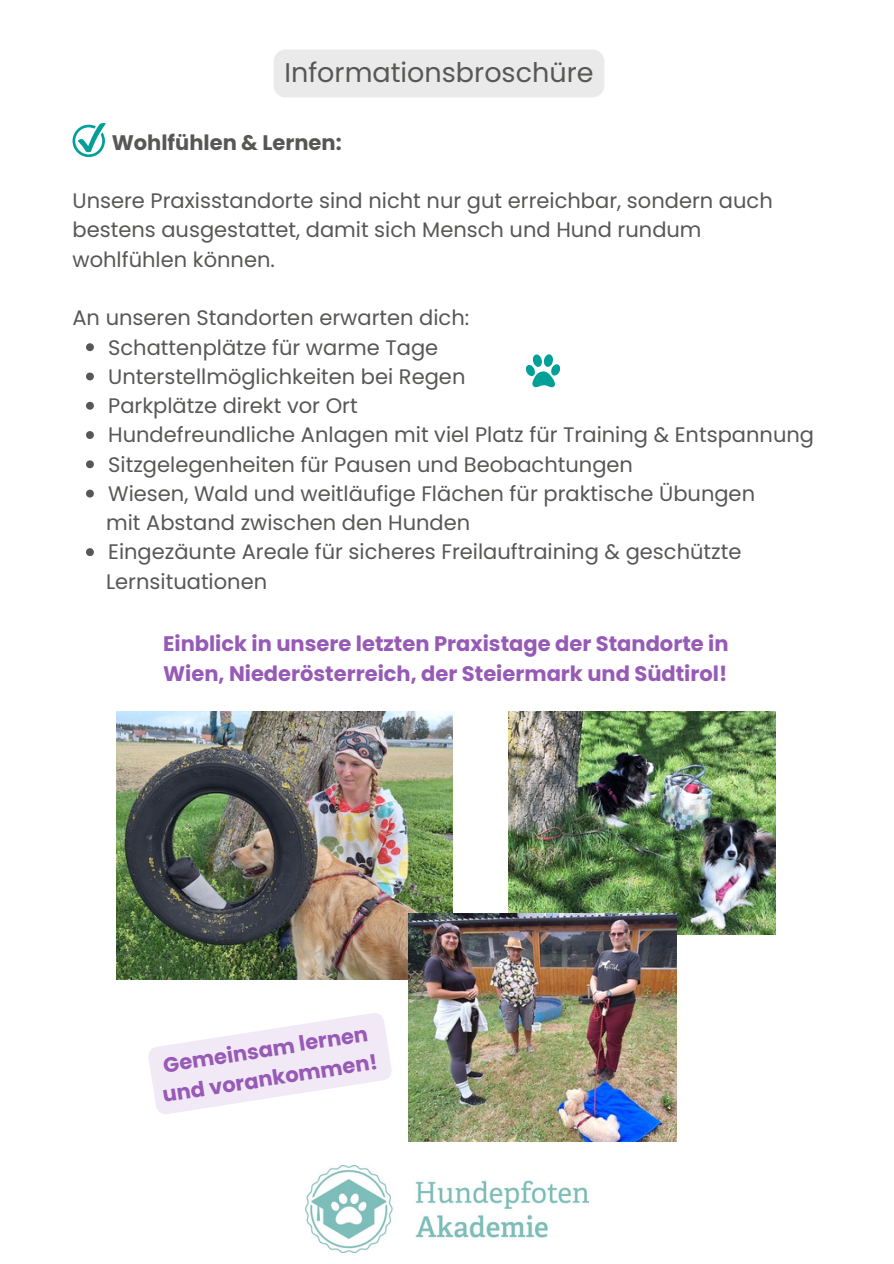
<style>
.page{position:relative;width:894px;height:1264px;background:#fff}
.page>*{position:absolute;margin:0;border:0;box-sizing:border-box;transform-origin:0 0}
.t1{font:27px "Poppins";color:#575756}
.t2{font:21px/29.2px "Poppins";color:#575756}
.t3{font:700 21px/29.2px "Poppins";color:#975ab6}
.t4{font:700 21px "Poppins";color:#575756}
</style>
<div class="page">
<div style="left:274px;top:49px;width:330px;height:48px;background:#eaeaea"></div>
<svg style="left:72px;top:123px;width:33px;height:34px"></svg>
<svg style="left:86px;top:343px;width:8px;height:8px"></svg>
<svg style="left:86px;top:372px;width:8px;height:8px"></svg>
<svg style="left:86px;top:402px;width:8px;height:7px"></svg>
<svg style="left:86px;top:431px;width:8px;height:8px"></svg>
<svg style="left:86px;top:460px;width:8px;height:8px"></svg>
<svg style="left:86px;top:489px;width:8px;height:8px"></svg>
<svg style="left:86px;top:548px;width:8px;height:8px"></svg>
<svg style="left:525px;top:354px;width:34px;height:33px"></svg>
<img style="left:116px;top:711px;width:337px;height:268px">
<img style="left:508px;top:711px;width:267px;height:223px">
<img style="left:408px;top:913px;width:268px;height:228px">
<svg style="left:148px;top:1013px;width:244px;height:101px"></svg>
<img style="left:305px;top:1165px;width:283px;height:87px">
<p class="t1" style="left:284px;top:54px;width:310px">Informationsbroschüre</p>
<p class="t4" style="left:112px;top:127px;width:231px">Wohlfühlen &amp; Lernen:</p>
<p class="t2" style="left:72px;top:186px;width:701px">Unsere Praxisstandorte sind nicht nur gut erreichbar, sondern auch bestens ausgestattet, damit sich Mensch und Hund rundum wohlfühlen können.</p>
<p class="t2" style="left:106px;top:303px;width:709px;text-indent:-34px">An unseren Standorten erwarten dich:<br>Schattenplätze für warme Tage<br>Unterstellmöglichkeiten bei Regen<br>Parkplätze direkt vor Ort<br>Hundefreundliche Anlagen mit viel Platz für Training &amp; Entspannung Sitzgelegenheiten für Pausen und Beobachtungen<br>Wiesen, Wald und weitläufige Flächen für praktische Übungen<br>mit Abstand zwischen den Hunden<br>Eingezäunte Areale für sicheres Freilauftraining &amp; geschützte Lernsituationen</p>
<p class="t3" style="left:163px;top:629px;width:567px">Einblick in unsere letzten Praxistage der Standorte in<br>Wien, Niederösterreich, der Steiermark und Südtirol!</p>
<p class="t3" style="left:156px;top:1051px;width:219px;rotate:-9deg">Gemeinsam lernen und vorankommen!</p>
</div>
